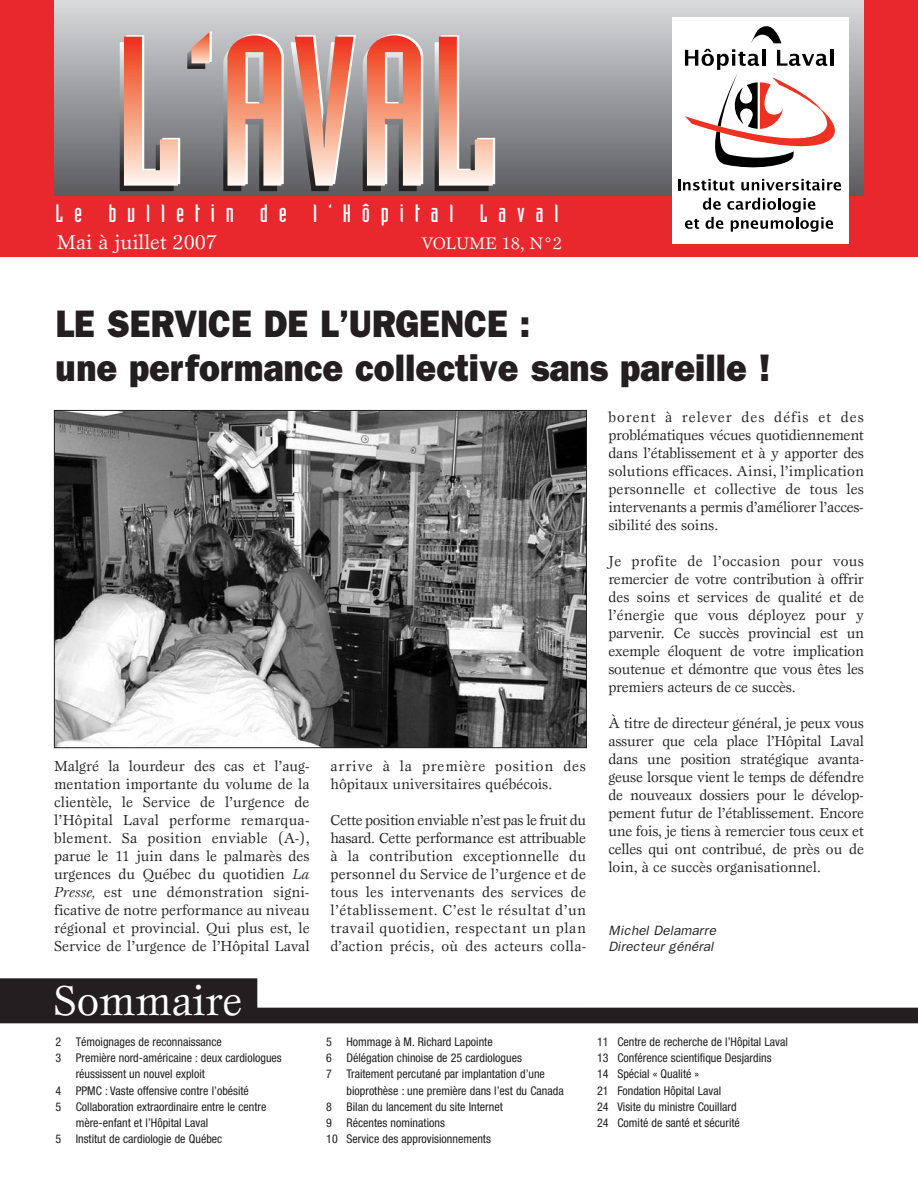
<style>
.page{position:relative;width:918px;height:1188px;background:#fff}
.page>*{position:absolute;margin:0;border:0;box-sizing:border-box;transform-origin:0 0}
.t1{font:43.5px "Esprit";color:#fff}
.t2{font:800 38.55px/44px "Franklin Gothic";color:#231f20;scale:.9 1}
.t3{font:24.6px "Industria Solid";letter-spacing:.39em;color:#fff;scale:1.13 1}
.t4{font:20.85px "Esprit";color:#fff}
.t5{font:17.4px "Esprit";color:#fff}
.t6{font:15px/18px "Esprit";color:#231f20;text-align:justify}
.t7{font:italic 13.5px/16.5px "Franklin Gothic";color:#231f20}
.t8{font:condensed 12px/16.2px "Helvetica Neue";color:#231f20}
.s1{font-style:italic}
</style>
<div class="page">
<div style="left:0;top:0;width:918px;height:257px;background:#e9282d"></div>
<div style="left:54px;top:0;width:810px;height:196px;background:linear-gradient(to bottom,#d9dadd,#5b5c5f)"></div>
<div style="left:672px;top:17px;width:177px;height:227px;background:#fff"></div>
<svg style="left:678px;top:179px;width:56px;height:12px"></svg>
<svg style="left:741px;top:179px;width:100px;height:12px"></svg>
<svg style="left:685px;top:198px;width:148px;height:34px"></svg>
<svg style="left:685px;top:49px;width:150px;height:119px"></svg>
<svg style="left:751px;top:26px;width:30px;height:17px"></svg>
<svg style="left:0;top:978px;width:918px;height:45px"></svg>
<svg style="left:120px;top:35px;width:60px;height:156px"></svg>
<svg style="left:187px;top:31px;width:25px;height:38px"></svg>
<svg style="left:223px;top:34px;width:61px;height:157px"></svg>
<svg style="left:291px;top:35px;width:65px;height:156px"></svg>
<svg style="left:363px;top:34px;width:60px;height:157px"></svg>
<svg style="left:435px;top:35px;width:60px;height:156px"></svg>
<img style="left:56px;top:412px;width:529px;height:334px">
<h3 class="t3" style="left:56px;top:204px;width:447px">Le bulletin de l’Hôpital Laval</h3>
<h3 class="t4" style="left:57px;top:235px;width:161px">Mai à juillet 2007</h3>
<p class="t5" style="left:421px;top:237px;width:142px">VOLUME 18, N°2</p>
<h2 class="t2" style="left:56px;top:302px;width:795px">LE SERVICE DE L’URGENCE :<br>une performance collective sans pareille !</h2>
<p class="t6" style="left:54px;top:758px;width:257px">Malgré la lourdeur des cas et l’aug&shy;mentation importante du volume de la clientèle, le Service de l’urgence de l’Hôpital Laval performe remarqua&shy;blement. Sa position enviable (A-), parue le 11 juin dans le palmarès des urgences du Québec du quotidien <span class="s1">La Presse,</span> est une démonstration signi&shy;ficative de notre performance au niveau régional et provincial. Qui plus est, le Service de l’urgence de l’Hôpital Laval</p>
<h1 class="t1" style="left:53px;top:983px;width:191px">Sommaire</h1>
<p class="t8" style="left:56px;top:1035px;width:168px">2 Témoignages de reconnaissance</p>
<p class="t8" style="left:56px;top:1051px;width:228px">3 Première nord-américaine : deux cardiologues</p>
<p class="t8" style="left:76px;top:1067px;width:131px">réussissent un nouvel exploit</p>
<p class="t8" style="left:56px;top:1083px;width:195px">4 PPMC : Vaste offensive contre l’obésité</p>
<p class="t8" style="left:56px;top:1100px;width:212px">5 Collaboration extraordinaire entre le centre</p>
<p class="t8" style="left:76px;top:1116px;width:134px">mère-enfant et l’Hôpital Laval</p>
<p class="t8" style="left:56px;top:1132px;width:168px">5 Institut de cardiologie de Québec</p>
<p class="t6" style="left:330px;top:758px;width:257px">arrive à la première position des hôpitaux universitaires québécois.</p>
<p class="t6" style="left:330px;top:812px;width:257px">Cette position enviable n’est pas le fruit du hasard. Cette performance est attribuable à la contribution exceptionnelle du personnel du Service de l’urgence et de tous les intervenants des services de l’établissement. C’est le résultat d’un travail quotidien, respectant un plan d’action précis, où des acteurs colla-</p>
<p class="t6" style="left:608px;top:409px;width:257px">borent à relever des défis et des problématiques vécues quotidiennement dans l’établissement et à y apporter des solutions efficaces. Ainsi, l’implication personnelle et collective de tous les intervenants a permis d’améliorer l’acces&shy;sibilité des soins.</p>
<p class="t6" style="left:608px;top:553px;width:257px">Je profite de l’occasion pour vous remercier de votre contribution à offrir des soins et services de qualité et de l’énergie que vous déployez pour y parvenir. Ce succès provincial est un exemple éloquent de votre implication soutenue et démontre que vous êtes les premiers acteurs de ce succès.</p>
<p class="t6" style="left:608px;top:715px;width:257px">À titre de directeur général, je peux vous assurer que cela place l’Hôpital Laval dans une position stratégique avanta&shy;geuse lorsque vient le temps de défendre de nouveaux dossiers pour le dévelop&shy;pement futur de l’établissement. Encore une fois, je tiens à remercier tous ceux et celles qui ont contribué, de près ou de loin, à ce succès organisationnel.</p>
<p class="t7" style="left:608px;top:922px;width:109px">Michel Delamarre<br>Directeur général</p>
<p class="t8" style="left:326px;top:1035px;width:168px">5 Hommage à M. Richard Lapointe</p>
<p class="t8" style="left:326px;top:1051px;width:197px">6 Délégation chinoise de 25 cardiologues</p>
<p class="t8" style="left:326px;top:1067px;width:220px">7 Traitement percutané par implantation d’une</p>
<p class="t8" style="left:347px;top:1083px;width:219px">bioprothèse : une première dans l’est du Canada</p>
<p class="t8" style="left:326px;top:1100px;width:178px">8 Bilan du lancement du site Internet</p>
<p class="t8" style="left:326px;top:1116px;width:120px">9 Récentes nominations</p>
<p class="t8" style="left:326px;top:1132px;width:166px">10 Service des approvisionnements</p>
<p class="t8" style="left:597px;top:1035px;width:192px">11 Centre de recherche de l’Hôpital Laval<br>13 Conférence scientifique Desjardins<br>14 Spécial « Qualité »<br>21 Fondation Hôpital Laval<br>24 Visite du ministre Couillard<br>24 Comité de santé et sécurité</p>
</div>
